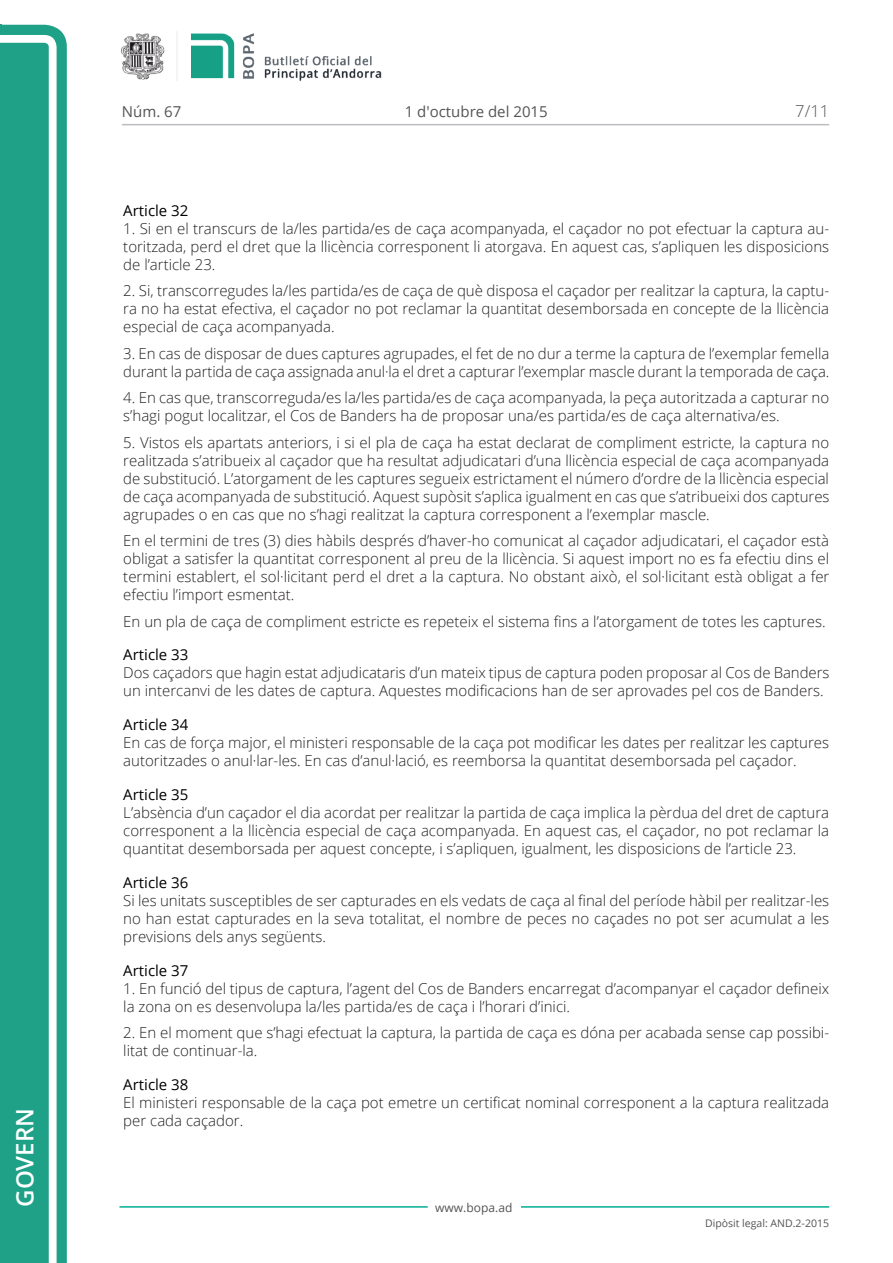
<style>
.page{position:relative;width:893px;height:1263px;background:#fff}
.page>*{position:absolute;margin:0;border:0;box-sizing:border-box;transform-origin:0 0}
.t1{font:600 24px "Open Sans";color:#fff}
.t2{font:300 16.5px "Open Sans";color:#545454}
.Body_text{font:300 15px/18px "Open Sans";color:#231f20}
.Titol_7{font:15px "Open Sans";color:#000}
.t3{font:15px "Open Sans";color:#545454}
.t4{font:12px "Open Sans";color:#545454}
.t5{font:10.5px "Open Sans";color:#545454}
</style>
<div class="page">
<svg style="left:0;top:25px;width:67px;height:1238px;fill:#1ea187"></svg>
<div style="left:0;top:43px;width:49px;height:1220px;background:#1ea187"></div>
<img style="left:122px;top:32px;width:260px;height:49px">
<hr style="left:119px;top:1206px;width:309px;height:2px;background:#00ae91">
<hr style="left:521px;top:1206px;width:308px;height:2px;background:#00ae91">
<hr style="left:122px;top:124px;width:707px;height:1px;background:#bcbdc0">
<h1 class="t1" style="left:8px;top:1207px;width:100px;rotate:-90deg">Govern</h1>
<p class="t3" style="left:122px;top:102px;width:61px">Núm. 67</p>
<p class="t3" style="left:405px;top:102px;width:144px">1 d'octubre del 2015</p>
<p class="t2" style="left:795px;top:100px;width:35px">7/11</p>
<p class="Titol_7" style="left:123px;top:200px;width:67px">Article 32</p>
<p class="Body_text" style="left:123px;top:219px;width:707px;text-align:justify">1. Si en el transcurs de la/les partida/es de caça acompanyada, el caçador no pot efectuar la captura au&shy;toritzada, perd el dret que la llicència corresponent li atorgava. En aquest cas, s’apliquen les disposicions de l’article 23.</p>
<p class="Body_text" style="left:123px;top:281px;width:707px;text-align:justify">2. Si, transcorregudes la/les partida/es de caça de què disposa el caçador per realitzar la captura, la captu&shy;ra no ha estat efectiva, el caçador no pot reclamar la quantitat desemborsada en concepte de la llicència especial de caça acompanyada.</p>
<p class="Body_text" style="left:123px;top:344px;width:708px">3. En cas de disposar de dues captures agrupades, el fet de no dur a terme la captura de l’exemplar femella durant la partida de caça assignada anul·la el dret a capturar l’exemplar mascle durant la temporada de caça.</p>
<p class="Body_text" style="left:123px;top:388px;width:707px">4. En cas que, transcorreguda/es la/les partida/es de caça acompanyada, la peça autoritzada a capturar no s’hagi pogut localitzar, el Cos de Banders ha de proposar una/es partida/es de caça alternativa/es.</p>
<p class="Body_text" style="left:123px;top:433px;width:708px;text-align:justify">5. Vistos els apartats anteriors, i si el pla de caça ha estat declarat de compliment estricte, la captura no realitzada s’atribueix al caçador que ha resultat adjudicatari d’una llicència especial de caça acompanyada de substitució. L’atorgament de les captures segueix estrictament el número d’ordre de la llicència especial de caça acompanyada de substitució. Aquest supòsit s’aplica igualment en cas que s’atribueixi dos captures agrupades o en cas que no s’hagi realitzat la captura corresponent a l’exemplar mascle.</p>
<p class="Body_text" style="left:123px;top:531px;width:708px;text-align:justify">En el termini de tres (3) dies hàbils després d’haver-ho comunicat al caçador adjudicatari, el caçador està obligat a satisfer la quantitat corresponent al preu de la llicència. Si aquest import no es fa efectiu dins el termini establert, el sol·licitant perd el dret a la captura. No obstant això, el sol·licitant està obligat a fer efectiu l’import esmentat.</p>
<p class="Body_text" style="left:123px;top:612px;width:704px">En un pla de caça de compliment estricte es repeteix el sistema fins a l’atorgament de totes les captures.</p>
<p class="Titol_7" style="left:123px;top:645px;width:67px">Article 33</p>
<p class="Body_text" style="left:123px;top:664px;width:708px">Dos caçadors que hagin estat adjudicataris d’un mateix tipus de captura poden proposar al Cos de Banders un intercanvi de les dates de captura. Aquestes modificacions han de ser aprovades pel cos de Banders.</p>
<p class="Titol_7" style="left:123px;top:714px;width:67px">Article 34</p>
<p class="Body_text" style="left:123px;top:733px;width:707px">En cas de força major, el ministeri responsable de la caça pot modificar les dates per realitzar les captures autoritzades o anul·lar-les. En cas d’anul·lació, es reemborsa la quantitat desemborsada pel caçador.</p>
<p class="Titol_7" style="left:123px;top:784px;width:67px">Article 35</p>
<p class="Body_text" style="left:123px;top:803px;width:707px;text-align:justify">L’absència d’un caçador el dia acordat per realitzar la partida de caça implica la pèrdua del dret de captura corresponent a la llicència especial de caça acompanyada. En aquest cas, el caçador, no pot reclamar la quantitat desemborsada per aquest concepte, i s’apliquen, igualment, les disposicions de l’article 23.</p>
<p class="Titol_7" style="left:123px;top:872px;width:67px">Article 36</p>
<p class="Body_text" style="left:123px;top:891px;width:707px;text-align:justify">Si les unitats susceptibles de ser capturades en els vedats de caça al final del període hàbil per realitzar-les no han estat capturades en la seva totalitat, el nombre de peces no caçades no pot ser acumulat a les previsions dels anys següents.</p>
<p class="Titol_7" style="left:123px;top:960px;width:67px">Article 37</p>
<p class="Body_text" style="left:123px;top:979px;width:707px">1. En funció del tipus de captura, l’agent del Cos de Banders encarregat d’acompanyar el caçador defineix la zona on es desenvolupa la/les partida/es de caça i l’horari d’inici.</p>
<p class="Body_text" style="left:123px;top:1023px;width:707px">2. En el moment que s’hagi efectuat la captura, la partida de caça es dóna per acabada sense cap possibi&shy;litat de continuar-la.</p>
<p class="Titol_7" style="left:123px;top:1074px;width:67px">Article 38</p>
<p class="Body_text" style="left:123px;top:1093px;width:707px">El ministeri responsable de la caça pot emetre un certificat nominal corresponent a la captura realitzada per cada caçador.</p>
<p class="t4" style="left:435px;top:1199px;width:79px">www.bopa.ad</p>
<p class="t5" style="left:705px;top:1216px;width:125px">Dipòsit legal: AND.2-2015</p>
</div>
